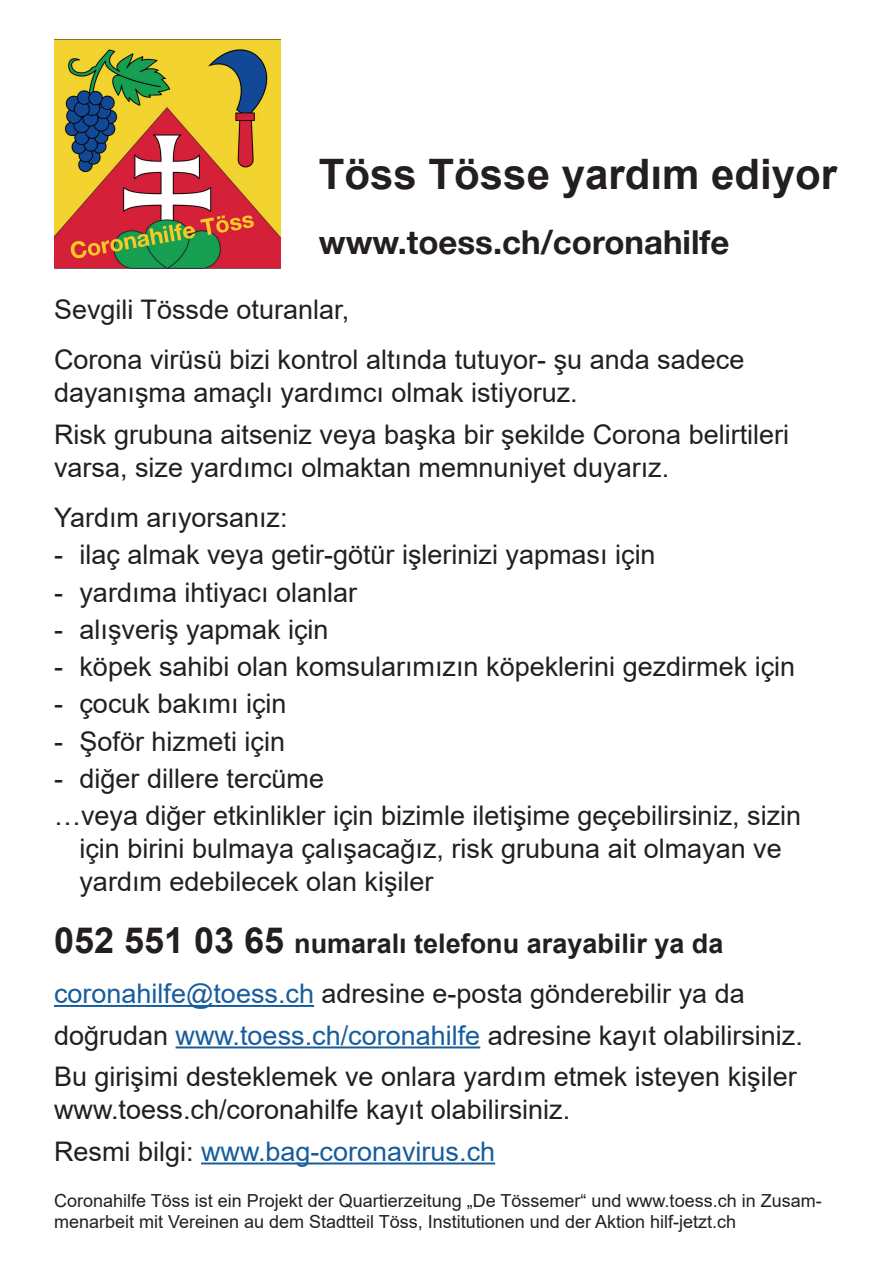
<style>
.page{position:relative;width:893px;height:1263px;background:#fff}
.page>*{position:absolute;margin:0;border:0;box-sizing:border-box;transform-origin:0 0}
.t1{font:700 42px "Arial";color:#231f20}
.t2{font:700 33px "Helvetica Neue";color:#231f20}
.t3{font:27px/49.9px "Arial";color:#231f20}
.t4{font:18px/21px "Arial";color:#231f20}
.s1{font-weight:700;font-size:36px}
.s2{font-weight:700}
.s3{color:#175d9e}
</style>
<div class="page">
<img style="left:54px;top:39px;width:226px;height:230px">
<hr style="left:54px;top:1005px;width:260px;height:2px;background:#175d9e">
<hr style="left:176px;top:1046px;width:304px;height:2px;background:#175d9e">
<hr style="left:201px;top:1162px;width:294px;height:2px;background:#175d9e">
<h1 class="t1" style="left:319px;top:144px;width:520px">Töss Tösse yardım ediyor</h1>
<p class="t2" style="left:319px;top:221px;width:412px">www.toess.ch/coronahilfe</p>
<p class="t3" style="left:54px;top:285px;width:692px">Sevgili Tössde oturanlar,<br>Corona virüsü bizi kontrol altında tutuyor- şu anda sadece</p>
<p class="t3" style="left:54px;top:372px;width:737px;line-height:41.5px">dayanışma amaçlı yardımcı olmak istiyoruz.<br>Risk grubuna aitseniz veya başka bir şekilde Corona belirtileri</p>
<p class="t3" style="left:54px;top:442px;width:617px">varsa, size yardımcı olmaktan memnuniyet duyarız.<br>Yardım arıyorsanız:</p>
<p class="t3" style="left:54px;top:530px;width:603px">- ilaç almak veya getir-götür işlerinizi yapması için</p>
<p class="t3" style="left:54px;top:567px;width:305px">- yardıma ihtiyacı olanlar</p>
<p class="t3" style="left:54px;top:604px;width:276px">- alışveriş yapmak için</p>
<p class="t3" style="left:54px;top:641px;width:743px">- köpek sahibi olan komsularımızın köpeklerini gezdirmek için</p>
<p class="t3" style="left:54px;top:679px;width:234px">- çocuk bakımı için</p>
<p class="t3" style="left:54px;top:716px;width:233px">- Şoför hizmeti için</p>
<p class="t3" style="left:54px;top:759px;width:749px;line-height:37.2px">- diğer dillere tercüme<br>…veya diğer etkinlikler için bizimle iletişime geçebilirsiniz, sizin</p>
<p class="t3" style="left:79px;top:832px;width:704px;line-height:33px">için birini bulmaya çalışacağız, risk grubuna ait olmayan ve yardım edebilecek olan kişiler</p>
<p class="t3" style="left:54px;top:918px;width:692px"><span class="s1">052 551 03 65</span> <span class="s2">numaralı telefonu arayabilir ya da </span><span class="s3">coronahilfe@toess.ch</span> adresine e-posta gönderebilir ya da</p>
<p class="t3" style="left:54px;top:1014px;width:750px;line-height:41.5px">doğrudan <span class="s3">www.toess.ch/coronahilfe</span> adresine kayıt olabilirsiniz.<br>Bu girişimi desteklemek ve onlara yardım etmek isteyen kişiler</p>
<p class="t3" style="left:54px;top:1089px;width:518px;line-height:41.5px">www.toess.ch/coronahilfe kayıt olabilirsiniz.<br>Resmi bilgi: <span class="s3">www.bag-coronavirus.ch</span></p>
<p class="t4" style="left:54px;top:1190px;width:769px">Coronahilfe Töss ist ein Projekt der Quartierzeitung „De Tössemer“ und www.toess.ch in Zusam&shy;menarbeit mit Vereinen au dem Stadtteil Töss, Institutionen und der Aktion hilf-jetzt.ch</p>
</div>
